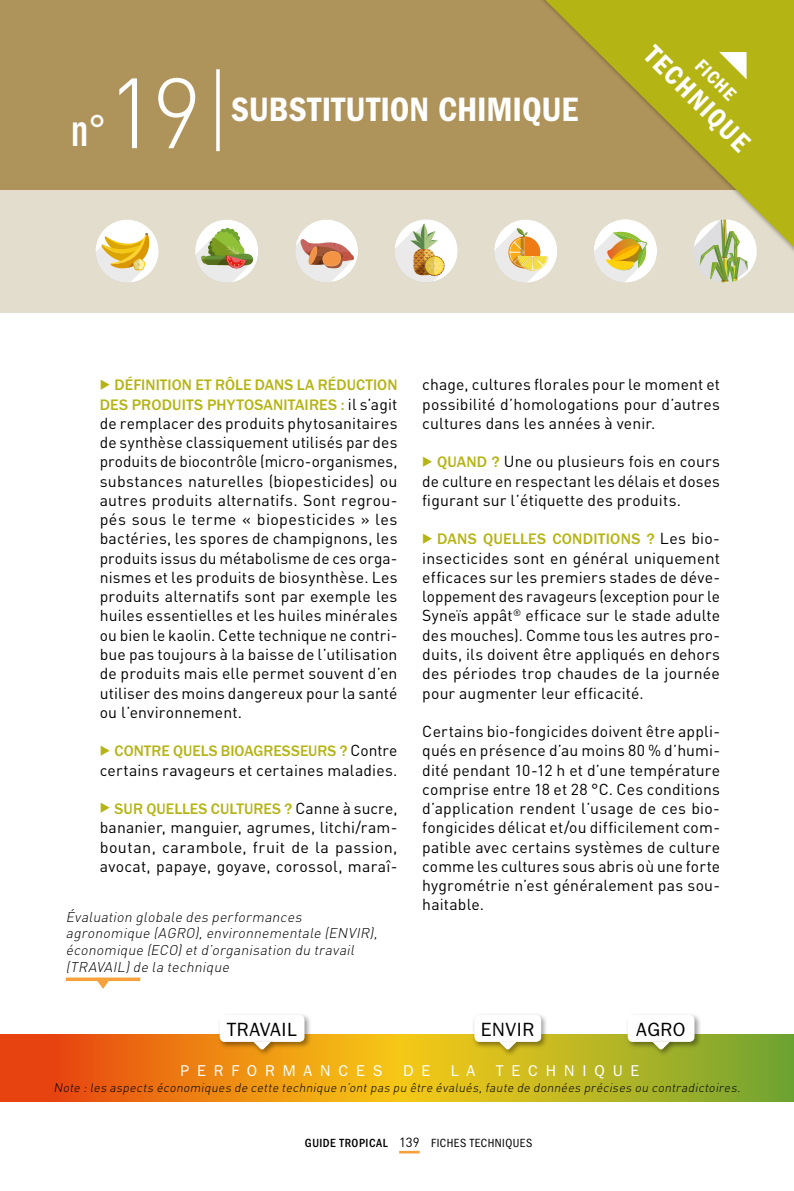
<style>
.page{position:relative;width:794px;height:1191px;background:#fff}
.page>*{position:absolute;margin:0;border:0;box-sizing:border-box;transform-origin:0 0}
.t1{font:300 98px "DIN";color:#fff}
.t2{font:700 condensed 43.75px "DIN Neuzeit Grotesk";color:#fff}
.t3{font:600 condensed 35px "Franklin Gothic LT";color:#fff}
.t4{font:600 condensed 28px "Franklin Gothic";color:#fff}
.t5{font:19.25px "Franklin Gothic LT";letter-spacing:.03em;color:#000}
.t6{font:600 condensed 19.25px "Franklin Gothic";color:#fff}
.t7{font:15.75px/19.2px "DIN";letter-spacing:.01em;color:#000;text-align:justify}
.t8{font:500 15.75px/19.2px "Franklin Gothic LT";letter-spacing:.005em;color:#b5b415;text-align:right}
.t9{font:15.75px "Franklin Gothic LT";letter-spacing:.5em;color:#fff}
.t10{font:italic 300 14px/16.8px "DIN";color:#000}
.t11{font:italic 300 12.25px "DIN";color:#000}
.t12{font:condensed 12.25px "Franklin Gothic LT";letter-spacing:.04em;color:#000}
.s1{font-family:"DIN";font-weight:400;color:#000}
.s2{font-family:"Franklin Gothic LT";font-weight:500;color:#b5b415}
.s3{font-weight:500}
.s4{font-family:"DIN";font-stretch:normal;font-size:13.12px}
</style>
<div class="page">
<div style="left:0;top:189px;width:794px;height:124px;background:#e3ddcd"></div>
<div style="left:494px;top:219px;width:63px;height:64px;background:#fff;border-radius:50%"></div>
<svg style="left:494px;top:228px;width:42px;height:55px"></svg>
<div style="left:394px;top:219px;width:64px;height:63px;background:#fff;border-radius:50%"></div>
<svg style="left:394px;top:223px;width:51px;height:59px"></svg>
<div style="left:295px;top:219px;width:63px;height:63px;background:#fff;border-radius:50%"></div>
<svg style="left:295px;top:239px;width:59px;height:43px"></svg>
<div style="left:195px;top:219px;width:63px;height:64px;background:#fff;border-radius:50%"></div>
<svg style="left:195px;top:228px;width:58px;height:55px"></svg>
<div style="left:95px;top:219px;width:64px;height:64px;background:#fff;border-radius:50%"></div>
<svg style="left:95px;top:233px;width:60px;height:50px"></svg>
<div style="left:0;top:0;width:794px;height:189px;background:#ae935b"></div>
<svg style="left:536px;top:0;width:258px;height:283px"></svg>
<svg style="left:545px;top:0;width:249px;height:247px"></svg>
<svg style="left:719px;top:52px;width:27px;height:27px"></svg>
<svg style="left:0;top:1034px;width:794px;height:68px;background:#d2991b"></svg>
<svg style="left:97px;top:981px;width:12px;height:8px"></svg>
<svg style="left:66px;top:977px;width:74px;height:4px"></svg>
<div style="left:472px;top:1013px;width:75px;height:43px;background:#000;opacity:.4"></div>
<div style="left:474px;top:1015px;width:67px;height:27px;background:#fff;border-radius:5px"></div>
<svg style="left:499px;top:1041px;width:18px;height:9px"></svg>
<div style="left:625px;top:1013px;width:76px;height:35px;background:#000;opacity:.4"></div>
<div style="left:627px;top:1015px;width:67px;height:27px;background:#fff;border-radius:5px"></div>
<div style="left:650px;top:1039px;width:26px;height:17px;background:#000;opacity:.4"></div>
<svg style="left:652px;top:1041px;width:18px;height:9px"></svg>
<div style="left:218px;top:1013px;width:94px;height:35px;background:#000;opacity:.4"></div>
<div style="left:220px;top:1015px;width:84px;height:27px;background:#fff;border-radius:5px"></div>
<div style="left:251px;top:1039px;width:26px;height:17px;background:#000;opacity:.4"></div>
<svg style="left:253px;top:1041px;width:18px;height:9px"></svg>
<svg style="left:216px;top:69px;width:4px;height:82px"></svg>
<hr style="left:399px;top:1150px;width:21px;height:3px;background:#f6a13b">
<h2 class="t2" style="left:71px;top:105px;width:37px">n°</h2>
<h1 class="t1" style="left:106px;top:53px;width:97px">19</h1>
<h3 class="t3" style="left:231px;top:89px;width:348px">SUBSTITUTION CHIMIQUE</h3>
<h3 class="t4" style="left:660px;top:39px;width:137px;rotate:45deg">TECHNIQUE</h3>
<p class="t6" style="left:706px;top:55px;width:50px;rotate:45deg">FICHE</p>
<p class="t8" style="left:100px;top:376px;width:299px">DÉFINITION ET RÔLE DANS LA RÉDUCTION<br>DES PRODUITS PHYTOSANITAIRES : <span class="s1">il s’agit</span></p>
<p class="t7" style="left:100px;top:413px;width:299px">de remplacer des produits phytosanitaires de synthèse classiquement utilisés par des produits de biocontrôle (micro-organismes, substances naturelles (biopesticides) ou autres produits alternatifs. Sont regrou&shy;pés sous le terme « biopesticides » les bactéries, les spores de champignons, les produits issus du métabolisme de ces orga&shy;nismes et les produits de biosynthèse. Les produits alternatifs sont par exemple les huiles essentielles et les huiles minérales ou bien le kaolin. Cette technique ne contri&shy;bue pas toujours à la baisse de l’utilisation de produits mais elle permet souvent d’en utiliser des moins dangereux pour la santé ou l’environnement.</p>
<p class="t8" style="left:115px;top:741px;width:284px">CONTRE QUELS BIOAGRESSEURS ? <span class="s1">Contre</span></p>
<p class="t7" style="left:100px;top:760px;width:299px">certains ravageurs et certaines maladies.</p>
<p class="t8" style="left:115px;top:799px;width:284px">SUR QUELLES CULTURES ? <span class="s1">Canne à sucre,</span></p>
<p class="t7" style="left:100px;top:817px;width:299px">bananier, manguier, agrumes, litchi/ram&shy;boutan, carambole, fruit de la passion, avocat, papaye, goyave, corossol, maraî-</p>
<p class="t10" style="left:66px;top:908px;width:316px">Évaluation globale des performances agronomique (AGRO),environnementale (ENVIR), économique (ECO)etd’organisation du travail (TRAVAIL)de la technique</p>
<p class="t7" style="left:422px;top:375px;width:299px">chage, cultures florales pour le moment et possibilité d’homologations pour d’autres cultures dans les années à venir.</p>
<p class="t7" style="left:422px;top:452px;width:299px;text-indent:15px"><span class="s2">QUAND ?</span> Une ou plusieurs fois en cours de culture en respectant les délais et doses figurant sur l’étiquette des produits.</p>
<p class="t8" style="left:437px;top:530px;width:284px">DANS QUELLES CONDITIONS ? <span class="s1">Les bio-</span></p>
<p class="t7" style="left:422px;top:548px;width:299px">insecticides sont en général uniquement efficaces sur les premiers stades de déve&shy;loppement des ravageurs (exception pour le Syneïs appât<sup>®</sup> efficace sur le stade adulte des mouches). Comme tous les autres pro&shy;duits, ils doivent être appliqués en dehors des périodes trop chaudes de la journée pour augmenter leur efficacité.</p>
<p class="t7" style="left:422px;top:721px;width:299px">Certains bio-fongicides doivent être appli&shy;qués en présence d’au moins 80 % d’humi&shy;dité pendant 10-12 h et d’une température comprise entre 18 et 28 °C. Ces conditions d’application rendent l’usage de ces bio&shy;fongicides délicat et/ou difficilement com&shy;patible avec certains systèmes de culture comme les cultures sous abris où une forte hygrométrie n’est généralement pas sou&shy;haitable.</p>
<p class="t5" style="left:227px;top:1018px;width:71px">TRAVAIL</p>
<p class="t5" style="left:481px;top:1018px;width:55px">ENVIR</p>
<p class="t5" style="left:636px;top:1018px;width:51px">AGRO</p>
<p class="t9" style="left:180px;top:1061px;width:204px">PERFORMANCES</p>
<p class="t9" style="left:403px;top:1061px;width:29px">D E</p>
<p class="t9" style="left:451px;top:1061px;width:26px">L A</p>
<p class="t9" style="left:496px;top:1061px;width:145px">TECHNIQUE</p>
<p class="t11" style="left:54px;top:1080px;width:691px">Note :les aspects économiques de cette technique n’ontpas pu être évalués,faute de données précises ou contradictoires.</p>
<p class="t12" style="left:305px;top:1135px;width:229px"><span class="s3">GUIDE TROPICAL</span> <span class="s4">139</span> FICHES TECHNIQUES</p>
</div>
